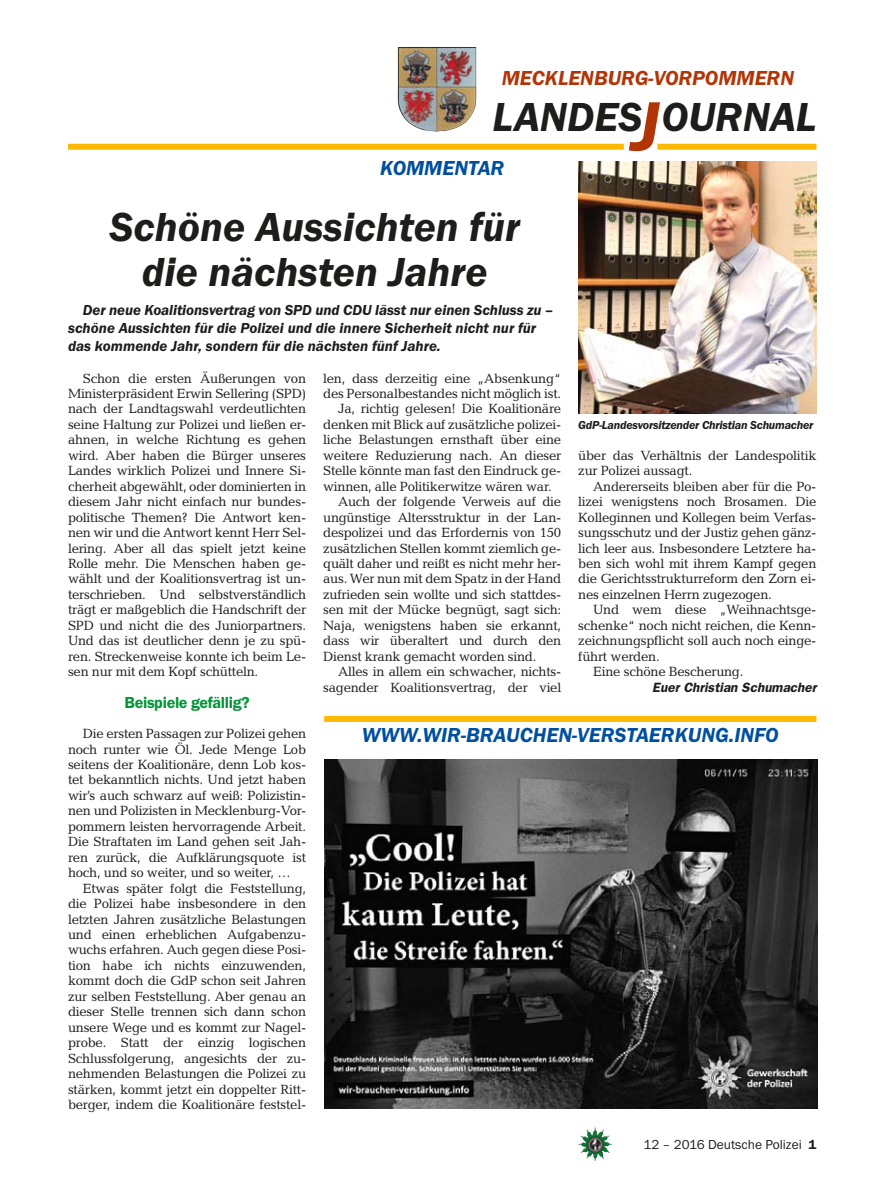
<style>
.page{position:relative;width:893px;height:1191px;background:#fff}
.page>*{position:absolute;margin:0;border:0;box-sizing:border-box;transform-origin:0 0}
._02__HEADLINE_3spalt{font:italic 600 42px/45px "Franklin Gothic Itc T";color:#1d1d1b;text-align:center}
._01__RUBRIKENZEILE_m{font:italic 600 21px "Franklin Gothic Itc T";color:#004f9f}
.t1{font:italic 600 21px "Franklin Gothic Itc T";color:#b13507}
._01__RUBRIKENZEILE_o{font:italic 600 21px "Franklin Gothic Itc T";color:#004f9f}
._14__ZÜ_A_1-zeilig{font:600 16.5px "Franklin Gothic Itc T";letter-spacing:-.02em;color:#009636}
._08__VORSPANN{font:italic 600 15px/18px "Franklin Gothic Itc T";color:#1d1d1b}
._09__GRUNDTEXT___Blo{font:13.5px/15.5px "Candida";letter-spacing:-.02em;color:#1d1d1b;text-align:justify}
.t2{font:13.5px "Franklin Gothic Itc T";color:#1d1d1b}
._13__UNTERSCHRIFT_Ar{font:italic 600 13.5px "Franklin Gothic";color:#1d1d1b}
._12__BILDUNTERSCHRIF{font:italic 600 12px "Franklin Gothic Itc T";letter-spacing:-.02em;color:#1d1d1b}
.s1{font-size:72px;color:#b13507}
.s2{font-weight:600}
</style>
<div class="page">
<img style="left:578px;top:1127px;width:17px;height:25px">
<img style="left:398px;top:47px;width:79px;height:84px">
<div style="left:657px;top:144px;width:159px;height:6px;background:#fbba00"></div>
<div style="left:68px;top:144px;width:556px;height:6px;background:#fbba00"></div>
<img style="left:324px;top:759px;width:493px;height:349px">
<div style="left:324px;top:716px;width:492px;height:6px;background:#fbba00"></div>
<img style="left:578px;top:161px;width:238px;height:252px">
<p class="t1" style="left:502px;top:66px;width:294px">MECKLENBURG-VORPOMMERN</p>
<p class="_02__HEADLINE_3spalt" style="left:492px;top:94px;width:325px">LANDES<span class="s1">J</span>OURNAL</p>
<p class="_01__RUBRIKENZEILE_o" style="left:380px;top:156px;width:126px">KOMMENTAR</p>
<p class="_02__HEADLINE_3spalt" style="left:109px;top:203px;width:412px">Schöne Aussichten für die nächsten Jahre</p>
<p class="_08__VORSPANN" style="left:68px;top:301px;width:487px;text-indent:15px">Der neue Koalitionsvertrag von SPD und CDU lässt nur einen Schluss zu – schöne Aussichten für die Polizei und die innere Sicherheit nicht nur für das kommende Jahr, sondern für die nächsten fünf Jahre.</p>
<p class="_09__GRUNDTEXT___Blo" style="left:68px;top:370px;width:240px;text-indent:15px">Schon die ersten Äußerungen von Ministerpräsident Erwin Sellering (SPD) nach der Landtagswahl verdeutlichten seine Haltung zur Polizei und ließen er&shy;ahnen, in welche Richtung es gehen wird. Aber haben die Bürger unseres Landes wirklich Polizei und Innere Si&shy;cherheit abgewählt, oder dominierten in diesem Jahr nicht einfach nur bundes&shy;politische Themen? Die Antwort ken&shy;nen wir und die Antwort kennt Herr Sel&shy;lering. Aber all das spielt jetzt keine Rolle mehr. Die Menschen haben ge&shy;wählt und der Koalitionsvertrag ist un&shy;terschrieben. Und selbstverständlich trägt er maßgeblich die Handschrift der SPD und nicht die des Juniorpartners.<br>Und das ist deutlicher denn je zu spü&shy;ren. Streckenweise konnte ich beim Le&shy;sen nur mit dem Kopf schütteln.</p>
<p class="_14__ZÜ_A_1-zeilig" style="left:125px;top:693px;width:127px">Beispiele gefällig?</p>
<p class="_09__GRUNDTEXT___Blo" style="left:68px;top:725px;width:240px;text-indent:15px">Die ersten Passagen zur Polizei gehen noch runter wie Öl. Jede Menge Lob seitens der Koalitionäre, denn Lob kos&shy;tet bekanntlich nichts. Und jetzt haben wir’s auch schwarz auf weiß: Polizistin&shy;nen und Polizisten in Mecklenburg-Vor&shy;pommern leisten hervorragende Arbeit.<br>Die Straftaten im Land gehen seit Jah&shy;ren zurück, die Aufklärungsquote ist hoch, und so weiter, und so weiter, …</p>
<p class="_09__GRUNDTEXT___Blo" style="left:68px;top:880px;width:240px;text-indent:15px">Etwas später folgt die Feststellung, die Polizei habe insbesondere in den letzten Jahren zusätzliche Belastungen und einen erheblichen Aufgabenzu&shy;wuchs erfahren. Auch gegen diese Posi&shy;tion habe ich nichts einzuwenden, kommt doch die GdP schon seit Jahren zur selben Feststellung. Aber genau an dieser Stelle trennen sich dann schon unsere Wege und es kommt zur Nagel&shy;probe. Statt der einzig logischen Schlussfolgerung, angesichts der zu&shy;nehmenden Belastungen die Polizei zu stärken, kommt jetzt ein doppelter Ritt&shy;berger, indem die Koalitionäre feststel-</p>
<p class="_09__GRUNDTEXT___Blo" style="left:323px;top:370px;width:240px">len, dass derzeitig eine „Absenkung“ des Personalbestandes nicht möglich ist.</p>
<p class="_09__GRUNDTEXT___Blo" style="left:323px;top:401px;width:240px;text-indent:15px">Ja, richtig gelesen! Die Koalitionäre denken mit Blick auf zusätzliche polizei&shy;liche Belastungen ernsthaft über eine weitere Reduzierung nach. An dieser Stelle könnte man fast den Eindruck ge&shy;winnen, alle Politikerwitze wären war.</p>
<p class="_09__GRUNDTEXT___Blo" style="left:323px;top:494px;width:240px;text-indent:15px">Auch der folgende Verweis auf die ungünstige Altersstruktur in der Lan&shy;despolizei und das Erfordernis von 150 zusätzlichen Stellen kommt ziemlich ge&shy;quält daher und reißt es nicht mehr her&shy;aus. Wer nun mit dem Spatz in der Hand zufrieden sein wollte und sich stattdes&shy;sen mit der Mücke begnügt, sagt sich:<br>Naja, wenigstens haben sie erkannt, dass wir überaltert und durch den Dienst krank gemacht worden sind.</p>
<p class="_09__GRUNDTEXT___Blo" style="left:323px;top:664px;width:240px;text-align:right">Alles in allem ein schwacher, nichts&shy;sagender Koalitionsvertrag, der viel</p>
<p class="_12__BILDUNTERSCHRIF" style="left:578px;top:418px;width:237px">GdP-Landesvorsitzender Christian Schumacher</p>
<p class="_09__GRUNDTEXT___Blo" style="left:578px;top:447px;width:240px">über das Verhältnis der Landespolitik zur Polizei aussagt.</p>
<p class="_09__GRUNDTEXT___Blo" style="left:578px;top:478px;width:240px;text-indent:15px">Andererseits bleiben aber für die Po&shy;lizei wenigstens noch Brosamen. Die Kolleginnen und Kollegen beim Verfas&shy;sungsschutz und der Justiz gehen gänz&shy;lich leer aus. Insbesondere Letztere ha&shy;ben sich wohl mit ihrem Kampf gegen die Gerichtsstrukturreform den Zorn ei&shy;nes einzelnen Herrn zugezogen.</p>
<p class="_09__GRUNDTEXT___Blo" style="left:578px;top:602px;width:240px;text-indent:15px">Und wem diese „Weihnachtsge&shy;schenke“ noch nicht reichen, die Kenn&shy;zeichnungspflicht soll auch noch einge&shy;führt werden.</p>
<p class="_09__GRUNDTEXT___Blo" style="left:593px;top:664px;width:152px">Eine schöne Bescherung.</p>
<p class="_13__UNTERSCHRIFT_Ar" style="left:652px;top:679px;width:166px">Euer Christian Schumacher</p>
<p class="_01__RUBRIKENZEILE_m" style="left:362px;top:722px;width:418px">WWW.WIR-BRAUCHEN-VERSTAERKUNG.INFO</p>
<p class="t2" style="left:643px;top:1136px;width:175px">12 – 2016 Deutsche Polizei <span class="s2">1</span></p>
</div>
